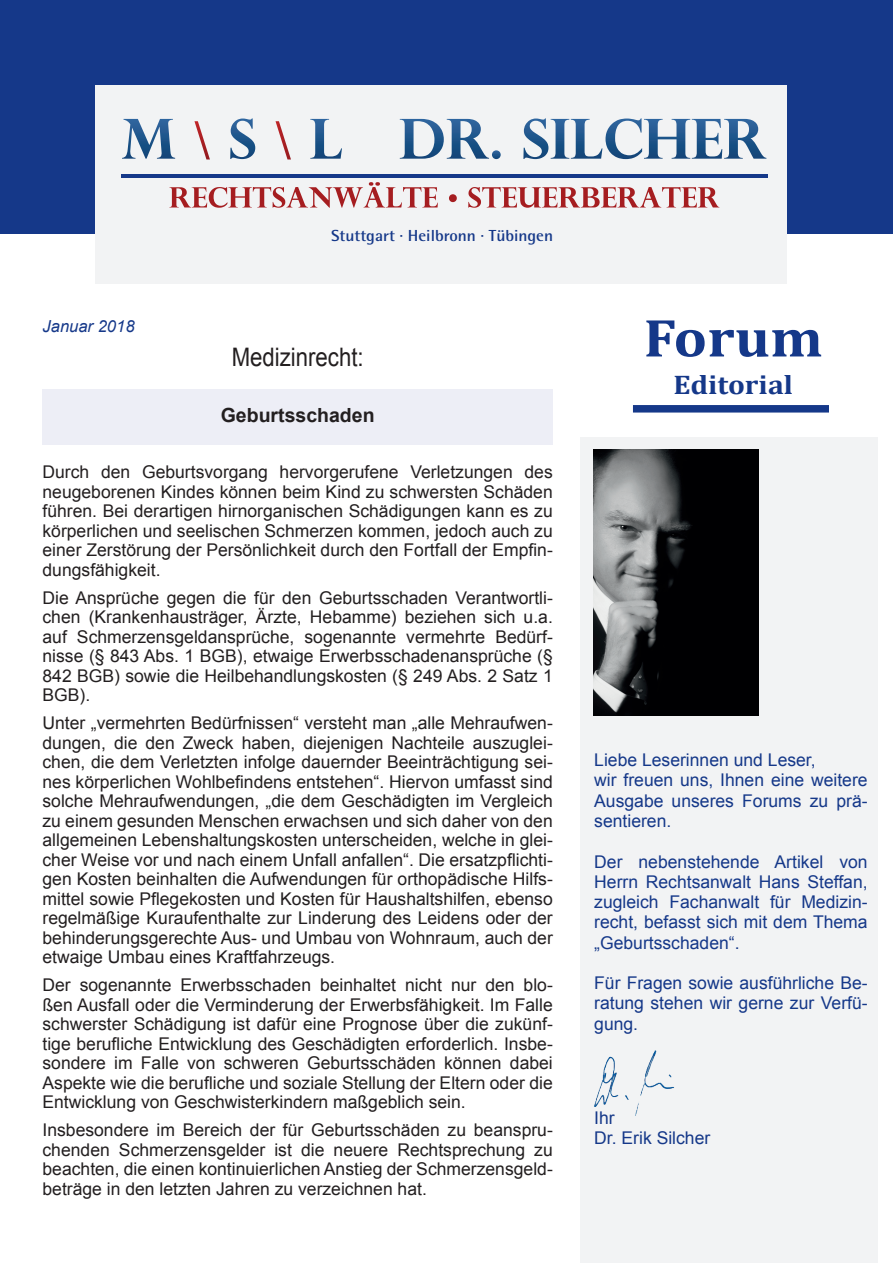
<style>
.page{position:relative;width:893px;height:1263px;background:#fff}
.page>*{position:absolute;margin:0;border:0;box-sizing:border-box;transform-origin:0 0}
.t1{font:700 54px "Cambria";color:#153889;scale:1.1 1}
.t2{font:700 27px "Cambria";color:#153889;scale:1.1 1}
.t3{font:25.5px "Arial";color:#231f20;scale:.87 1}
.t4{font:700 19.5px "Arial";color:#231f20}
.t5{font:17.55px/19.5px "Arial";color:#231f20;text-align:justify}
.t6{font:17.55px/20.2px "Arial";color:#153889}
.t7{font:italic 16.5px "Arial";color:#153889}
.t8{font:700 16.05px "Rotis Semi Sans";color:#153889;scale:1.05 1}
</style>
<div class="page">
<div style="left:43px;top:389px;width:510px;height:55px;background:#edeef6"></div>
<div style="left:0;top:0;width:893px;height:234px;background:#153889"></div>
<div style="left:95px;top:85px;width:692px;height:198px;background:#f2f3f4"></div>
<div style="left:633px;top:405px;width:196px;height:8px;background:#153889"></div>
<div style="left:580px;top:438px;width:297px;height:825px;background:#f2f3f4"></div>
<img style="left:594px;top:449px;width:164px;height:266px">
<hr style="left:121px;top:175px;width:647px;height:3px;background:#153889">
<svg style="left:122px;top:119px;width:53px;height:40px"></svg>
<svg style="left:194px;top:121px;width:16px;height:38px"></svg>
<svg style="left:230px;top:118px;width:25px;height:41px"></svg>
<svg style="left:275px;top:121px;width:16px;height:38px"></svg>
<svg style="left:310px;top:119px;width:32px;height:40px"></svg>
<svg style="left:400px;top:119px;width:101px;height:40px"></svg>
<svg style="left:523px;top:118px;width:243px;height:41px"></svg>
<svg style="left:169px;top:182px;width:269px;height:26px"></svg>
<svg style="left:449px;top:194px;width:8px;height:8px"></svg>
<svg style="left:468px;top:187px;width:251px;height:21px"></svg>
<img style="left:594px;top:1050px;width:81px;height:66px">
<p class="t7" style="left:43px;top:317px;width:94px">Januar 2018</p>
<p class="t8" style="left:331px;top:225px;width:213px">Stuttgart · Heilbronn · Tübingen</p>
<h3 class="t3" style="left:232px;top:343px;width:153px">Medizinrecht:</h3>
<p class="t4" style="left:221px;top:402px;width:155px">Geburtsschaden</p>
<p class="t5" style="left:43px;top:462px;width:512px">Durch den Geburtsvorgang hervorgerufene Verletzungen des neugeborenen Kindes können beim Kind zu schwersten Schäden führen. Bei derartigen hirnorganischen Schädigungen kann es zu körperlichen und seelischen Schmerzen kommen, jedoch auch zu einer Zerstörung der Persönlichkeit durch den Fortfall der Empfin&shy;dungsfähigkeit.</p>
<p class="t5" style="left:43px;top:588px;width:512px">Die Ansprüche gegen die für den Geburtsschaden Verantwortli&shy;chen (Krankenhausträger, Ärzte, Hebamme) beziehen sich u.a. auf Schmerzensgeldansprüche, sogenannte vermehrte Bedürf&shy;nisse (§ 843 Abs. 1 BGB), etwaige Erwerbsschadenansprüche (§ 842 BGB) sowie die Heilbehandlungskosten (§ 249 Abs. 2 Satz 1<br>BGB).</p>
<p class="t5" style="left:43px;top:713px;width:512px">Unter „vermehrten Bedürfnissen“ versteht man „alle Mehraufwen&shy;dungen, die den Zweck haben, diejenigen Nachteile auszuglei&shy;chen, die dem Verletzten infolge dauernder Beeinträchtigung sei&shy;nes körperlichen Wohlbefindens entstehen“. Hiervon umfasst sind solche Mehraufwendungen, „die dem Geschädigten im Vergleich zu einem gesunden Menschen erwachsen und sich daher von den allgemeinen Lebenshaltungskosten unterscheiden, welche in glei&shy;cher Weise vor und nach einem Unfall anfallen“. Die ersatzpflichti&shy;gen Kosten beinhalten die Aufwendungen für orthopädische Hilfs&shy;mittel sowie Pflegekosten und Kosten für Haushaltshilfen, ebenso regelmäßige Kuraufenthalte zur Linderung des Leidens oder der behinderungsgerechte Aus- und Umbau von Wohnraum, auch der etwaige Umbau eines Kraftfahrzeugs.</p>
<p class="t5" style="left:43px;top:975px;width:512px">Der sogenannte Erwerbsschaden beinhaltet nicht nur den blo&shy;ßen Ausfall oder die Verminderung der Erwerbsfähigkeit. Im Falle schwerster Schädigung ist dafür eine Prognose über die zukünf&shy;tige berufliche Entwicklung des Geschädigten erforderlich. Insbe&shy;sondere im Falle von schweren Geburtsschäden können dabei Aspekte wie die berufliche und soziale Stellung der Eltern oder die Entwicklung von Geschwisterkindern maßgeblich sein.</p>
<p class="t5" style="left:43px;top:1120px;width:512px">Insbesondere im Bereich der für Geburtsschäden zu beanspru&shy;chenden Schmerzensgelder ist die neuere Rechtsprechung zu beachten, die einen kontinuierlichen Anstieg der Schmerzensgeld&shy;beträge in den letzten Jahren zu verzeichnen hat.</p>
<h1 class="t1" style="left:644px;top:300px;width:165px">Forum</h1>
<h2 class="t2" style="left:673px;top:366px;width:110px">Editorial</h2>
<p class="t6" style="left:594px;top:750px;width:275px">Liebe Leserinnen und Leser,<br>wir freuen uns, Ihnen eine weitere<br>Ausgabe unseres Forums zu prä&shy;sentieren.</p>
<p class="t6" style="left:594px;top:851px;width:275px;text-align:justify">Der nebenstehende Artikel von Herrn Rechtsanwalt Hans Steffan, zugleich Fachanwalt für Medizin&shy;recht, befasst sich mit dem Thema „Geburtsschaden“.</p>
<p class="t6" style="left:594px;top:973px;width:275px;text-align:justify">Für Fragen sowie ausführliche Be&shy;ratung stehen wir gerne zur Verfü&shy;gung.</p>
<p class="t6" style="left:594px;top:1108px;width:118px">Ihr<br>Dr. Erik Silcher</p>
</div>
